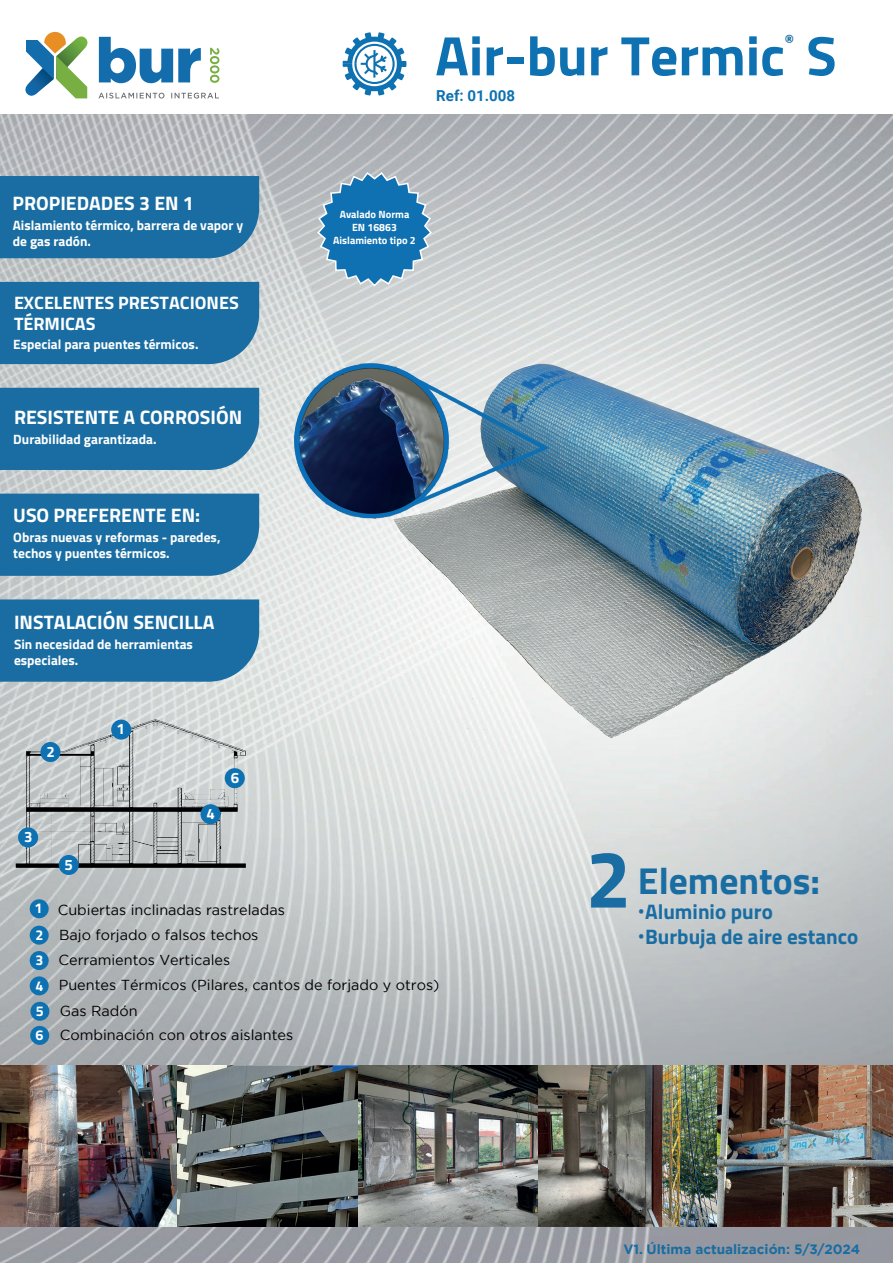
<style>
.page{position:relative;width:893px;height:1263px;background:#fff}
.page>*{position:absolute;margin:0;border:0;box-sizing:border-box;transform-origin:0 0}
.t1{font:700 81px "Titillium Web";color:#196da2}
.t2{font:700 55.65px "Titillium Web";color:#0e71b1}
.t3{font:700 37.5px "Titillium Web";color:#196da2}
.t4{font:700 21px "Titillium Web";color:#196da2}
.t5{font:700 19.5px "Titillium Web";color:#fff}
.t6{font:700 18px/21.6px "Titillium Web";color:#fff}
.t7{font:700 15.15px "Roboto";color:#0e71b1}
.t8{font:700 15px "Titillium Web";color:#fff}
.t9{font:14.4px/25.2px "Gotham";color:#000001}
.t10{font:700 14.25px/26.8px "Titillium Web";color:#fff}
.t11{font:700 14.25px "Titillium Web";color:#186da0}
.t12{font:700 13.5px/16.2px "Titillium Web";color:#fff}
.t13{font:700 13.5px "Gotham";color:#196da2}
.t14{font:700 10.5px/12.6px "Titillium Web";color:#fff;text-align:center}
.s1{font-family:"Titillium Web";font-weight:700;font-size:14.25px;color:#fff}
.s2{font-family:"Roboto";font-weight:400}
</style>
<div class="page">
<img style="left:0;top:114px;width:893px;height:1149px">
<div style="left:0;top:176px;width:259px;height:82px;background:#196da2"></div>
<div style="left:0;top:282px;width:259px;height:82px;background:#196da2"></div>
<div style="left:0;top:388px;width:255px;height:82px;background:#196da2"></div>
<div style="left:0;top:599px;width:255px;height:83px;background:#196da2"></div>
<img style="left:11px;top:713px;width:241px;height:166px">
<div style="left:111px;top:720px;width:20px;height:20px;background:#0e71b1;border-radius:50%"></div>
<div style="left:40px;top:742px;width:20px;height:20px;background:#0e71b1;border-radius:50%"></div>
<div style="left:59px;top:855px;width:20px;height:20px;background:#0e71b1;border-radius:50%"></div>
<div style="left:201px;top:804px;width:20px;height:20px;background:#0e71b1;border-radius:50%"></div>
<div style="left:18px;top:827px;width:20px;height:20px;background:#0e71b1;border-radius:50%"></div>
<div style="left:225px;top:768px;width:20px;height:20px;background:#0e71b1;border-radius:50%"></div>
<div style="left:30px;top:899px;width:19px;height:19px;background:#0e71b1;border-radius:50%"></div>
<div style="left:30px;top:926px;width:19px;height:19px;background:#0e71b1;border-radius:50%"></div>
<div style="left:30px;top:1002px;width:19px;height:19px;background:#0e71b1;border-radius:50%"></div>
<div style="left:30px;top:976px;width:19px;height:19px;background:#0e71b1;border-radius:50%"></div>
<div style="left:30px;top:951px;width:19px;height:19px;background:#0e71b1;border-radius:50%"></div>
<div style="left:30px;top:1026px;width:19px;height:19px;background:#0e71b1;border-radius:50%"></div>
<svg style="left:99px;top:37px;width:102px;height:46px"></svg>
<svg style="left:98px;top:93px;width:121px;height:6px"></svg>
<svg style="left:210px;top:48px;width:9px;height:35px"></svg>
<svg style="left:26px;top:32px;width:61px;height:66px"></svg>
<svg style="left:343px;top:32px;width:63px;height:64px"></svg>
<div style="left:0;top:494px;width:255px;height:82px;background:#196da2"></div>
<img style="left:0;top:1065px;width:893px;height:161px">
<svg style="left:316px;top:171px;width:117px;height:117px;background:#5493bc"></svg>
<img style="left:255px;top:342px;width:617px;height:403px">
<p class="t11" style="left:785px;top:29px;width:11px">®</p>
<h2 class="t2" style="left:435px;top:13px;width:403px">Air-bur Termic S</h2>
<h3 class="t5" style="left:13px;top:188px;width:183px">PROPIEDADES 3 EN 1</h3>
<p class="t12" style="left:13px;top:216px;width:232px">Aislamiento térmico, barrera de vapor y de gas radón.</p>
<h3 class="t6" style="left:14px;top:291px;width:226px">EXCELENTES PRESTACIONES<br>TÉRMICAS</h3>
<p class="t12" style="left:13px;top:335px;width:187px">Especial para puentes térmicos.</p>
<h3 class="t5" style="left:14px;top:403px;width:230px">RESISTENTE A CORROSIÓN</h3>
<p class="t12" style="left:13px;top:431px;width:145px">Durabilidad garantizada.</p>
<h3 class="t5" style="left:13px;top:500px;width:188px">USO PREFERENTE EN:</h3>
<p class="t12" style="left:13px;top:529px;width:209px">Obras nuevas y reformas - paredes, techos y puentes térmicos.</p>
<h3 class="t5" style="left:14px;top:607px;width:202px">INSTALACIÓN SENCILLA</h3>
<p class="t12" style="left:14px;top:635px;width:180px">Sin necesidad de herramientas especiales.</p>
<p class="t8" style="left:46px;top:740px;width:10px">2</p>
<p class="t8" style="left:24px;top:826px;width:10px">3</p>
<p class="t8" style="left:64px;top:853px;width:10px">5</p>
<p class="t8" style="left:116px;top:717px;width:10px">1</p>
<p class="t8" style="left:206px;top:802px;width:10px">4</p>
<p class="t8" style="left:231px;top:766px;width:10px">6</p>
<p class="t7" style="left:436px;top:85px;width:80px">Ref: 01.008</p>
<p class="t14" style="left:333px;top:208px;width:84px">Avalado Norma<br>EN 16863<br>Aislamiento tipo 2</p>
<p class="t10" style="left:35px;top:894px;width:10px">1<br>2</p>
<p class="t9" style="left:58px;top:897px;width:383px">Cubiertas inclinadas rastreladas<br>Bajo forjado o falsos techos<br>Cerramientos Verticales<br>Puentes Térmicos (Pilares, cantos de forjado y otros)<br>Gas Radón</p>
<p class="t9" style="left:36px;top:1022px;width:259px"><span class="s1">6</span> Combinación con otros aislantes</p>
<p class="t10" style="left:35px;top:946px;width:9px">3</p>
<p class="t10" style="left:35px;top:971px;width:9px">4</p>
<p class="t10" style="left:36px;top:997px;width:9px">5</p>
<h1 class="t1" style="left:586px;top:817px;width:47px">2</h1>
<h3 class="t3" style="left:638px;top:852px;width:184px">Elementos:</h3>
<h3 class="t4" style="left:638px;top:895px;width:136px"><span class="s2">•</span>Aluminio puro</h3>
<h3 class="t4" style="left:638px;top:920px;width:222px"><span class="s2">•</span>Burbuja de aire estanco</h3>
<p class="t13" style="left:623px;top:1240px;width:238px">V1. Última actualización: 5/3/2024</p>
</div>
